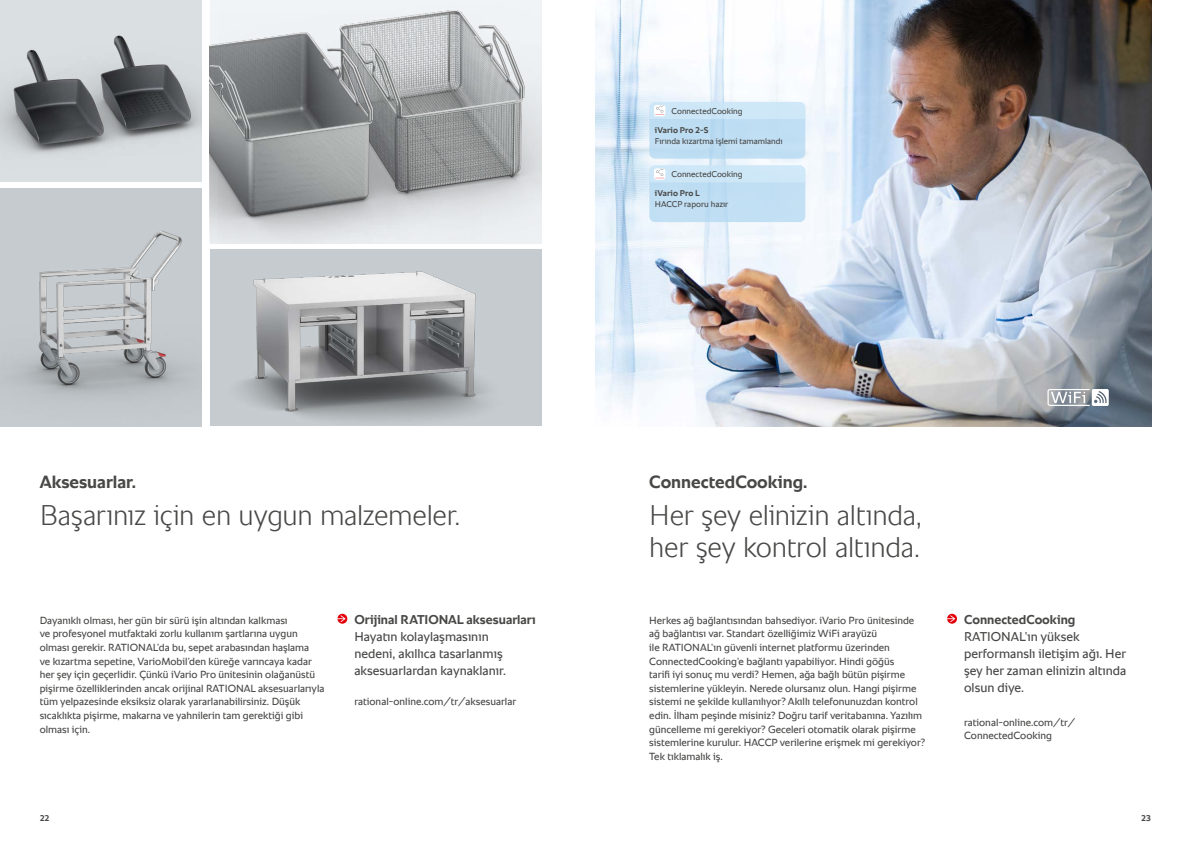
<style>
.page{position:relative;width:1191px;height:842px;background:#fff}
.page>*{position:absolute;margin:0;border:0;box-sizing:border-box;transform-origin:0 0}
.t1{font:300 29px/32px "RATIONAL Sans TT";letter-spacing:-.015em;color:#484847}
.t2{font:700 18px "RATIONAL Sans TT";color:#484847}
.t3{font:13px/17px "RATIONAL Sans TT";color:#484847}
.t4{font:700 13px "RATIONAL Sans TT";color:#484847}
.t5{font:10.5px/13.6px "RATIONAL Sans TT";color:#484847}
.t6{font:8.5px "RATIONAL Sans TT";color:#484847}
.t7{font:700 8.5px "RATIONAL Sans TT";letter-spacing:.01em;color:#484847}
</style>
<div class="page">
<img style="left:595px;top:0;width:556px;height:426px">
<img style="left:218px;top:0;width:323px;height:243px">
<img style="left:210px;top:14px;width:271px;height:229px">
<img style="left:210px;top:249px;width:331px;height:177px">
<img style="left:0;top:0;width:201px;height:181px">
<img style="left:0;top:188px;width:201px;height:238px">
<svg style="left:947px;top:614px;width:10px;height:10px"></svg>
<svg style="left:337px;top:614px;width:10px;height:10px"></svg>
<div style="left:649px;top:165px;width:156px;height:57px;background:#c2dff4;border-radius:6px"></div>
<svg style="left:649px;top:165px;width:156px;height:17px"></svg>
<div style="left:649px;top:102px;width:156px;height:57px;background:#bfdef3;border-radius:6px"></div>
<div style="left:649px;top:102px;width:156px;height:17px;background:#cee7f8"></div>
<svg style="left:1047px;top:389px;width:61px;height:17px"></svg>
<p class="t6" style="left:671px;top:105px;width:73px">ConnectedCooking</p>
<p class="t6" style="left:655px;top:135px;width:129px">Fırında kızartma işlemi tamamlandı</p>
<p class="t7" style="left:655px;top:124px;width:55px">iVario Pro 2-S</p>
<h2 class="t2" style="left:40px;top:468px;width:98px">Aksesuarlar.</h2>
<h1 class="t1" style="left:40px;top:499px;width:422px">Başarınız için en uygun malzemeler.</h1>
<p class="t5" style="left:40px;top:613px;width:286px">Dayanıklı olması, her gün bir sürü işin altından kalkması<br>ve profesyonel mutfaktaki zorlu kullanım şartlarına uygun olması gerekir. RATIONAL’da bu, sepet arabasından haşlama<br>ve kızartma sepetine, VarioMobil’den küreğe varıncaya kadar her şey için geçerlidir. Çünkü iVario Pro ünitesinin olağanüstü pişirme özelliklerinden ancak orijinal RATIONAL aksesuarlarıyla tüm yelpazesinde eksiksiz olarak yararlanabilirsiniz. Düşük sıcaklıkta pişirme, makarna ve yahnilerin tam gerektiği gibi olması için.</p>
<p class="t4" style="left:354px;top:610px;width:183px">Orijinal RATIONAL aksesuarları</p>
<p class="t3" style="left:354px;top:628px;width:153px">Hayatın kolaylaşmasının nedeni, akıllıca tasarlanmış aksesuarlardan kaynaklanır.</p>
<p class="t5" style="left:354px;top:695px;width:163px">rational-online.com/tr/aksesuarlar</p>
<p class="t6" style="left:671px;top:168px;width:73px">ConnectedCooking</p>
<p class="t6" style="left:655px;top:198px;width:75px">HACCP raporu hazır</p>
<p class="t7" style="left:655px;top:187px;width:46px">iVario Pro L</p>
<h2 class="t2" style="left:649px;top:468px;width:160px">ConnectedCooking.</h2>
<h1 class="t1" style="left:649px;top:499px;width:274px">Her şey elinizin altında, her şey kontrol altında.</h1>
<p class="t5" style="left:649px;top:613px;width:277px">Herkes ağ bağlantısından bahsediyor. iVario Pro ünitesinde ağ bağlantısı var. Standart özelliğimiz WiFi arayüzü<br>ile RATIONAL’ın güvenli internet platformu üzerinden ConnectedCooking’e bağlantı yapabiliyor. Hindi göğüs<br>tarifi iyi sonuç mu verdi? Hemen, ağa bağlı bütün pişirme sistemlerine yükleyin. Nerede olursanız olun. Hangi pişirme sistemi ne şekilde kullanılıyor? Akıllı telefonunuzdan kontrol edin. İlham peşinde misiniz? Doğru tarif veritabanına. Yazılım güncelleme mi gerekiyor? Geceleri otomatik olarak pişirme sistemlerine kurulur. HACCP verilerine erişmek mi gerekiyor?<br>Tek tıklamalık iş.</p>
<p class="t4" style="left:964px;top:610px;width:113px">ConnectedCooking</p>
<p class="t3" style="left:964px;top:628px;width:164px">RATIONAL’ın yüksek performanslı iletişim ağı. Her şey her zaman elinizin altında olsun diye.</p>
<p class="t5" style="left:964px;top:715px;width:112px">rational-online.com/tr/<br>ConnectedCooking</p>
<p class="t7" style="left:40px;top:812px;width:11px">22</p>
<p class="t7" style="left:1141px;top:812px;width:12px">23</p>
</div>
